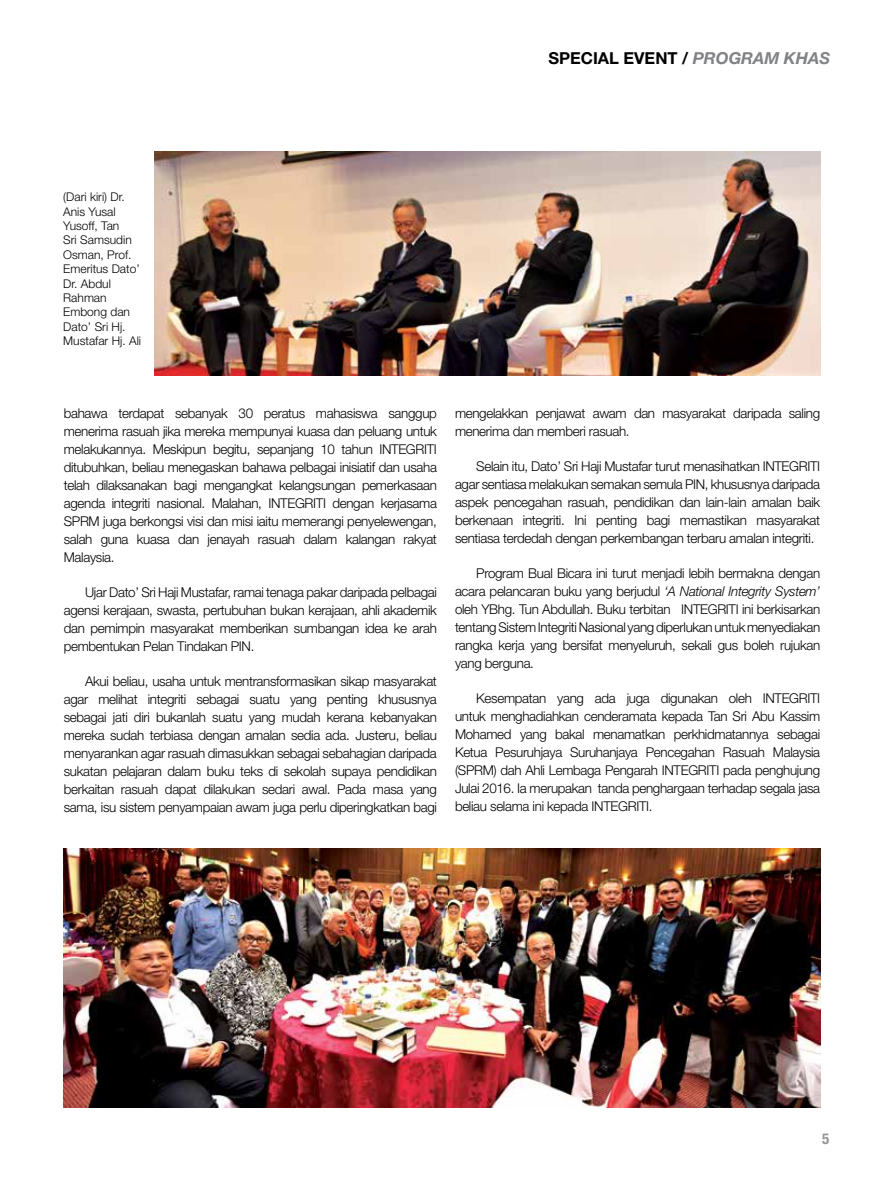
<style>
.page{position:relative;width:893px;height:1191px;background:#fff}
.page>*{position:absolute;margin:0;border:0;box-sizing:border-box;transform-origin:0 0}
.t1{font:italic 700 16.5px "Helvetica Neue LT Std";color:#808285}
.t2{font:700 16.5px "Helvetica Neue LT Std";color:#000}
.t3{font:700 condensed 15px "Helvetica Neue LT Std";color:#939598}
.t4{font:300 13.5px/18px "Helvetica Neue LT Std";letter-spacing:-.025em;color:#000;text-align:justify}
.t5{font:300 12px/14.4px "Helvetica Neue LT Std";color:#000}
.s1{font-style:normal;color:#000}
.s2{font-style:italic}
</style>
<div class="page">
<img style="left:155px;top:152px;width:665px;height:224px">
<img style="left:64px;top:848px;width:756px;height:259px">
<p class="t2" style="left:548px;top:48px;width:54px">SPECIAL</p>
<p class="t1" style="left:623px;top:48px;width:208px"><span class="s1">EVENT /</span> PROGRAM KHAS</p>
<p class="t5" style="left:63px;top:189px;width:79px">(Dari kiri) Dr.<br>Anis Yusal<br>Yusoff, Tan<br>Sri Samsudin<br>Osman, Prof.<br>Emeritus Dato’<br>Dr. Abdul<br>Rahman<br>Embong dan<br>Dato’ Sri Hj.<br>Mustafar Hj. Ali</p>
<p class="t4" style="left:64px;top:404px;width:375px">bahawa terdapat sebanyak 30 peratus mahasiswa sanggup menerima rasuah jika mereka mempunyai kuasa dan peluang untuk melakukannya. Meskipun begitu, sepanjang 10 tahun INTEGRITI ditubuhkan, beliau menegaskan bahawa pelbagai inisiatif dan usaha telah dilaksanakan bagi mengangkat kelangsungan pemerkasaan agenda integriti nasional. Malahan, INTEGRITI dengan kerjasama SPRM juga berkongsi visi dan misi iaitu memerangi penyelewengan, salah guna kuasa dan jenayah rasuah dalam kalangan rakyat Malaysia.</p>
<p class="t4" style="left:64px;top:582px;width:375px;text-indent:21px">Ujar Dato’ Sri Haji Mustafar, ramai tenaga pakar daripada pelbagai agensi kerajaan, swasta, pertubuhan bukan kerajaan, ahli akademik dan pemimpin masyarakat memberikan sumbangan idea ke arah pembentukan Pelan Tindakan PIN.</p>
<p class="t4" style="left:64px;top:671px;width:375px;text-indent:21px">Akui beliau, usaha untuk mentransformasikan sikap masyarakat agar melihat integriti sebagai suatu yang penting khususnya sebagai jati diri bukanlah suatu yang mudah kerana kebanyakan mereka sudah terbiasa dengan amalan sedia ada. Justeru, beliau menyarankan agar rasuah dimasukkan sebagai sebahagian daripada sukatan pelajaran dalam buku teks di sekolah supaya pendidikan berkaitan rasuah dapat dilakukan sedari awal. Pada masa yang sama, isu sistem penyampaian awam juga perlu diperingkatkan bagi</p>
<p class="t4" style="left:455px;top:403px;width:367px">mengelakkan penjawat awam dan masyarakat daripada saling menerima dan memberi rasuah.</p>
<p class="t4" style="left:455px;top:456px;width:367px;text-indent:21px">Selain itu, Dato’ Sri Haji Mustafar turut menasihatkan INTEGRITI agar sentiasa melakukan semakan semula PIN, khususnya daripada aspek pencegahan rasuah, pendidikan dan lain-lain amalan baik berkenaan integriti. Ini penting bagi memastikan masyarakat sentiasa terdedah dengan perkembangan terbaru amalan integriti.</p>
<p class="t4" style="left:455px;top:563px;width:367px;text-indent:21px">Program Bual Bicara ini turut menjadi lebih bermakna dengan acara pelancaran buku yang berjudul <span class="s2">‘A National Integrity System’ </span>oleh YBhg. Tun Abdullah. Buku terbitan INTEGRITI ini berkisarkan tentang Sistem Integriti Nasional yang diperlukan untuk menyediakan rangka kerja yang bersifat menyeluruh, sekali gus boleh rujukan yang berguna.</p>
<p class="t4" style="left:455px;top:688px;width:367px;text-indent:21px">Kesempatan yang ada juga digunakan oleh INTEGRITI untuk menghadiahkan cenderamata kepada Tan Sri Abu Kassim Mohamed yang bakal menamatkan perkhidmatannya sebagai Ketua Pesuruhjaya Suruhanjaya Pencegahan Rasuah Malaysia (SPRM) dah Ahli Lembaga Pengarah INTEGRITI pada penghujung Julai 2016. Ia merupakan tanda penghargaan terhadap segala jasa beliau selama ini kepada INTEGRITI.</p>
<p class="t3" style="left:822px;top:1129px;width:9px">5</p>
</div>
